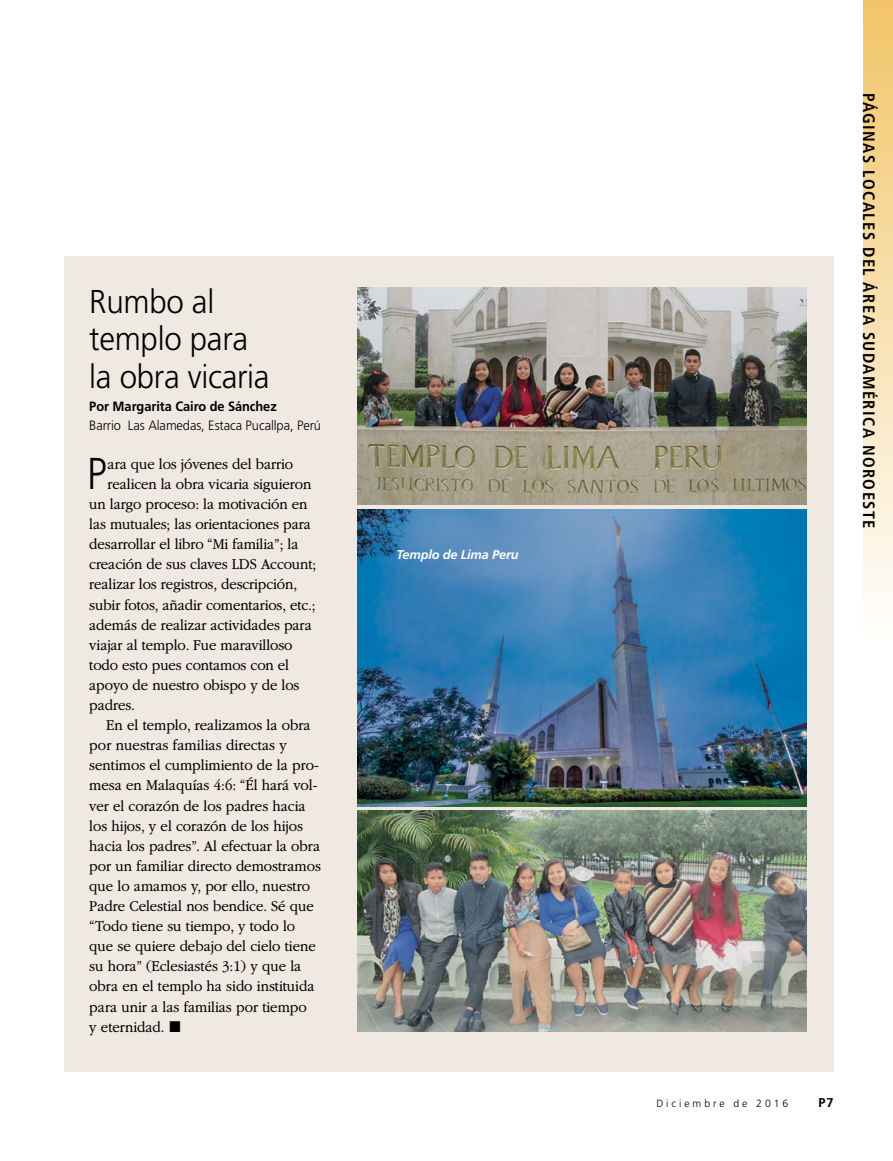
<style>
.page{position:relative;width:893px;height:1161px;background:#fff}
.page>*{position:absolute;margin:0;border:0;box-sizing:border-box;transform-origin:0 0}
.ARTCL_para_first_NEW{font:300 44.55px "Frutigerlds Lat";color:#000;scale:.88 1}
.ARTCL_title_NEWS{font:300 33px/37.5px "Frutigerlds Lat";letter-spacing:-.01em;color:#000;scale:.95 1}
.Section_title__maste{font:700 condensed 16.5px "Frutigerlds Lat";letter-spacing:.085em;color:#000}
.ARTCL_para_NEWS{font:300 15.75px/20.1px "Garamondlds Lat Plus";letter-spacing:-.005em;color:#000;scale:.95 1}
.ARTCL_para_first_NEW-2{font:300 15.75px "Garamondlds Lat Plus";letter-spacing:-.01em;color:#000;scale:.95 1}
.ARTCL-BY_para{font:300 13.5px "Frutigerlds Lat";letter-spacing:-.005em;color:#000;scale:.95 1}
.ARTCL-BY_para_first{font:700 13.5px "Frutigerlds Lat";letter-spacing:-.005em;color:#000;scale:.95 1}
.FIGimg_CAP_para_NEWS{font:italic 700 12.75px "Frutigerlds Lat";letter-spacing:-.01em;color:#fff}
.t1{font:700 12.75px "Frutigerlds Lat";color:#000}
.t2{font:300 10.5px "Frutigerlds Lat";letter-spacing:.28em;color:#000}
</style>
<div class="page">
<div style="left:64px;top:256px;width:769px;height:816px;background:#efe9e2"></div>
<div style="left:863px;top:0;width:30px;height:639px;background:linear-gradient(to bottom,#f2c466,#fefefd)"></div>
<img style="left:357px;top:288px;width:450px;height:216px">
<img style="left:357px;top:509px;width:450px;height:297px">
<img style="left:357px;top:810px;width:450px;height:222px">
<p class="ARTCL_title_NEWS" style="left:89px;top:282px;width:191px">Rumbo al templo para la obra vicaria</p>
<p class="ARTCL-BY_para_first" style="left:89px;top:396px;width:199px">Por Margarita Cairo de Sánchez</p>
<p class="ARTCL-BY_para" style="left:89px;top:416px;width:245px">Barrio Las Alamedas, Estaca Pucallpa, Perú</p>
<p class="ARTCL_para_first_NEW" style="left:87px;top:441px;width:24px">P</p>
<p class="ARTCL_para_first_NEW-2" style="left:108px;top:452px;width:197px">ara que los jóvenes del barrio</p>
<p class="ARTCL_para_first_NEW-2" style="left:108px;top:472px;width:216px">realicen la obra vicaria siguieron</p>
<p class="ARTCL_para_first_NEW-2" style="left:89px;top:493px;width:231px">un largo proceso: la motivación en</p>
<p class="ARTCL_para_first_NEW-2" style="left:89px;top:513px;width:235px">las mutuales; las orientaciones para</p>
<p class="ARTCL_para_first_NEW-2" style="left:89px;top:533px;width:222px">desarrollar el libro “Mi familia”; la</p>
<p class="ARTCL_para_first_NEW-2" style="left:89px;top:553px;width:241px">creación de sus claves LDS Account;</p>
<p class="ARTCL_para_first_NEW-2" style="left:89px;top:573px;width:220px">realizar los registros, descripción,</p>
<p class="ARTCL_para_first_NEW-2" style="left:89px;top:593px;width:240px">subir fotos, añadir comentarios, etc.;</p>
<p class="ARTCL_para_first_NEW-2" style="left:89px;top:613px;width:236px">además de realizar actividades para</p>
<p class="ARTCL_para_first_NEW-2" style="left:89px;top:633px;width:215px">viajar al templo. Fue maravilloso</p>
<p class="ARTCL_para_first_NEW-2" style="left:89px;top:653px;width:212px">todo esto pues contamos con el</p>
<p class="ARTCL_para_first_NEW-2" style="left:89px;top:673px;width:223px">apoyo de nuestro obispo y de los</p>
<p class="ARTCL_para_first_NEW-2" style="left:89px;top:694px;width:50px">padres.</p>
<p class="ARTCL_para_NEWS" style="left:89px;top:715px;width:245px;text-indent:17px">En el templo, realizamos la obra por nuestras familias directas y sentimos el cumplimiento de la pro&shy;mesa en Malaquías 4:6: “Él hará vol&shy;ver el corazón de los padres hacia los hijos, y el corazón de los hijos hacia los padres”. Al efectuar la obra por un familiar directo demostramos que lo amamos y, por ello, nuestro Padre Celestial nos bendice. Sé que “Todo tiene su tiempo, y todo lo que se quiere debajo del cielo tiene su hora” (Eclesiastés 3:1) y que la obra en el templo ha sido instituida para unir a las familias por tiempo<br>y eternidad. ◼</p>
<p class="FIGimg_CAP_para_NEWS" style="left:396px;top:544px;width:124px">Templo de Lima Peru</p>
<p class="Section_title__maste" style="left:881px;top:93px;width:437px;rotate:90deg">PÁGINAS LOCALES DEL ÁREA SUDAMÉRICA NOROESTE</p>
<p class="t2" style="left:656px;top:1095px;width:134px">Diciembre de 2016</p>
<p class="t1" style="left:819px;top:1092px;width:16px">P7</p>
</div>
